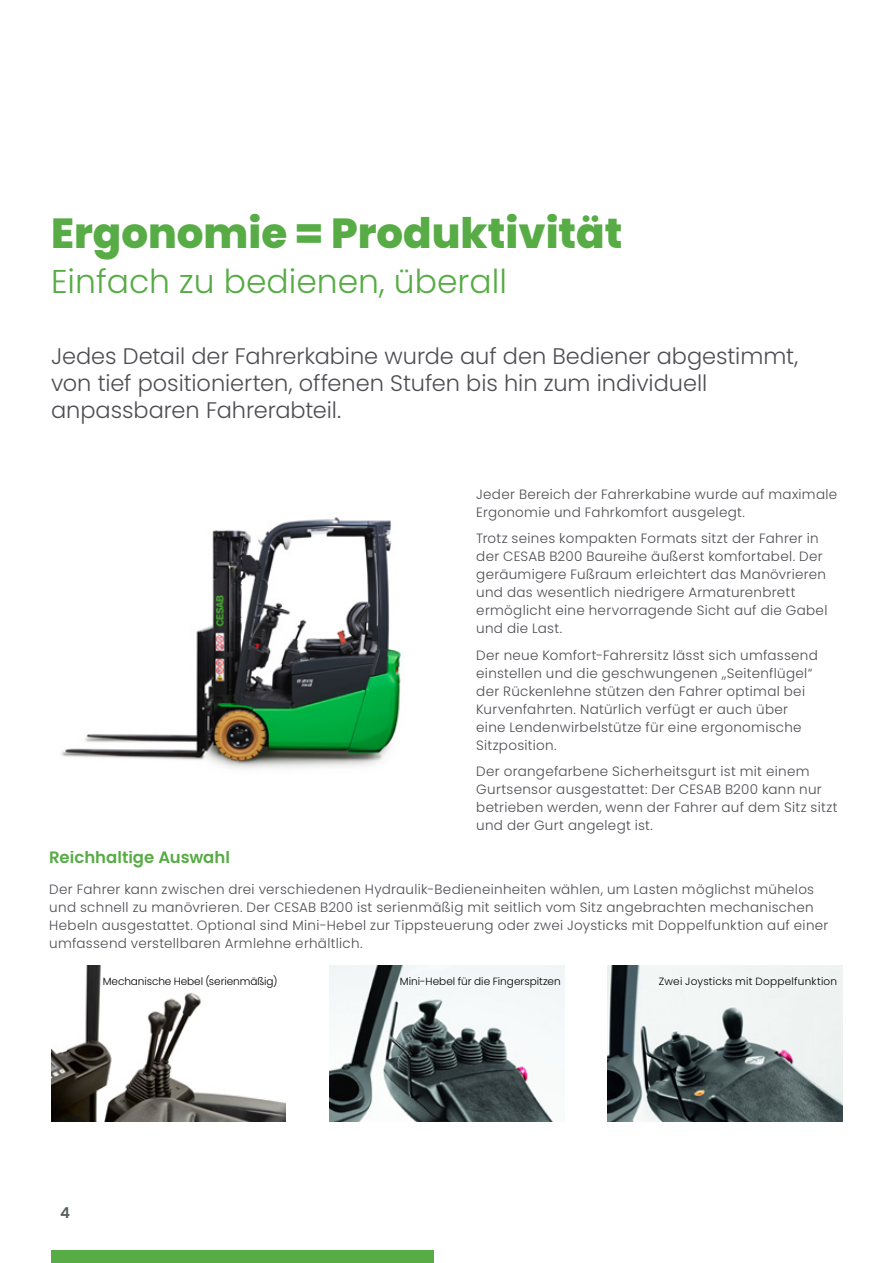
<style>
.page{position:relative;width:893px;height:1263px;background:#fff}
.page>*{position:absolute;margin:0;border:0;box-sizing:border-box;transform-origin:0 0}
.t1{font:800 42px "Poppins";color:#57ac45}
.t2{font:300 33px "Poppins";color:#57ac45}
.t3{font:300 22.5px/27px "Poppins";color:#4e4d53}
.t4{font:600 16.5px "Poppins";color:#57ac45}
.t5{font:600 15px "Poppins";color:#585e5c}
.t6{font:300 13.5px/18px "Poppins";letter-spacing:.02em;color:#4e4d53}
.t7{font:300 10.5px "Poppins";color:#000}
.t8{font:300 10.5px "Poppins";letter-spacing:.02em;color:#000}
</style>
<div class="page">
<div style="left:51px;top:1250px;width:383px;height:13px;background:#57ac45"></div>
<img style="left:608px;top:966px;width:234px;height:156px">
<img style="left:330px;top:966px;width:234px;height:156px">
<img style="left:51px;top:966px;width:235px;height:156px">
<img style="left:61px;top:517px;width:340px;height:252px">
<h1 class="t1" style="left:51px;top:209px;width:573px">Ergonomie = Produktivität</h1>
<h2 class="t2" style="left:51px;top:263px;width:457px">Einfach zu bedienen, überall</h2>
<h3 class="t3" style="left:51px;top:343px;width:749px">Jedes Detail der Fahrerkabine wurde auf den Bediener abgestimmt, von tief positionierten, offenen Stufen bis hin zum individuell anpassbaren Fahrerabteil.</h3>
<p class="t6" style="left:476px;top:485px;width:363px">Jeder Bereich der Fahrerkabine wurde auf maximale<br>Ergonomie und Fahrkomfort ausgelegt.</p>
<p class="t6" style="left:476px;top:530px;width:353px">Trotz seines kompakten Formats sitzt der Fahrer in der CESAB B200 Baureihe äußerst komfortabel. Der geräumigere Fußraum erleichtert das Manövrieren und das wesentlich niedrigere Armaturenbrett ermöglicht eine hervorragende Sicht auf die Gabel und die Last.</p>
<p class="t6" style="left:476px;top:646px;width:343px">Der neue Komfort-Fahrersitz lässt sich umfassend einstellen und die geschwungenen „Seitenflügel“ der Rückenlehne stützen den Fahrer optimal bei Kurvenfahrten. Natürlich verfügt er auch über eine Lendenwirbelstütze für eine ergonomische Sitzposition.</p>
<p class="t6" style="left:476px;top:763px;width:363px">Der orangefarbene Sicherheitsgurt ist mit einem Gurtsensor ausgestattet: Der CESAB B200 kann nur betrieben werden, wenn der Fahrer auf dem Sitz sitzt und der Gurt angelegt ist.</p>
<p class="t4" style="left:49px;top:848px;width:182px">Reichhaltige Auswahl</p>
<p class="t6" style="left:49px;top:880px;width:781px">Der Fahrer kann zwischen drei verschiedenen Hydraulik-Bedieneinheiten wählen, um Lasten möglichst mühelos und schnell zu manövrieren. Der CESAB B200 ist serienmäßig mit seitlich vom Sitz angebrachten mechanischen Hebeln ausgestattet. Optional sind Mini-Hebel zur Tippsteuerung oder zwei Joysticks mit Doppelfunktion auf einer umfassend verstellbaren Armlehne erhältlich.</p>
<p class="t7" style="left:103px;top:975px;width:176px">Mechanische Hebel (serienmäßig)</p>
<p class="t7" style="left:400px;top:975px;width:162px">Mini-Hebel für die Fingerspitzen</p>
<p class="t8" style="left:659px;top:975px;width:180px">Zwei Joysticks mit Doppelfunktion</p>
<p class="t5" style="left:60px;top:1204px;width:11px">4</p>
</div>
